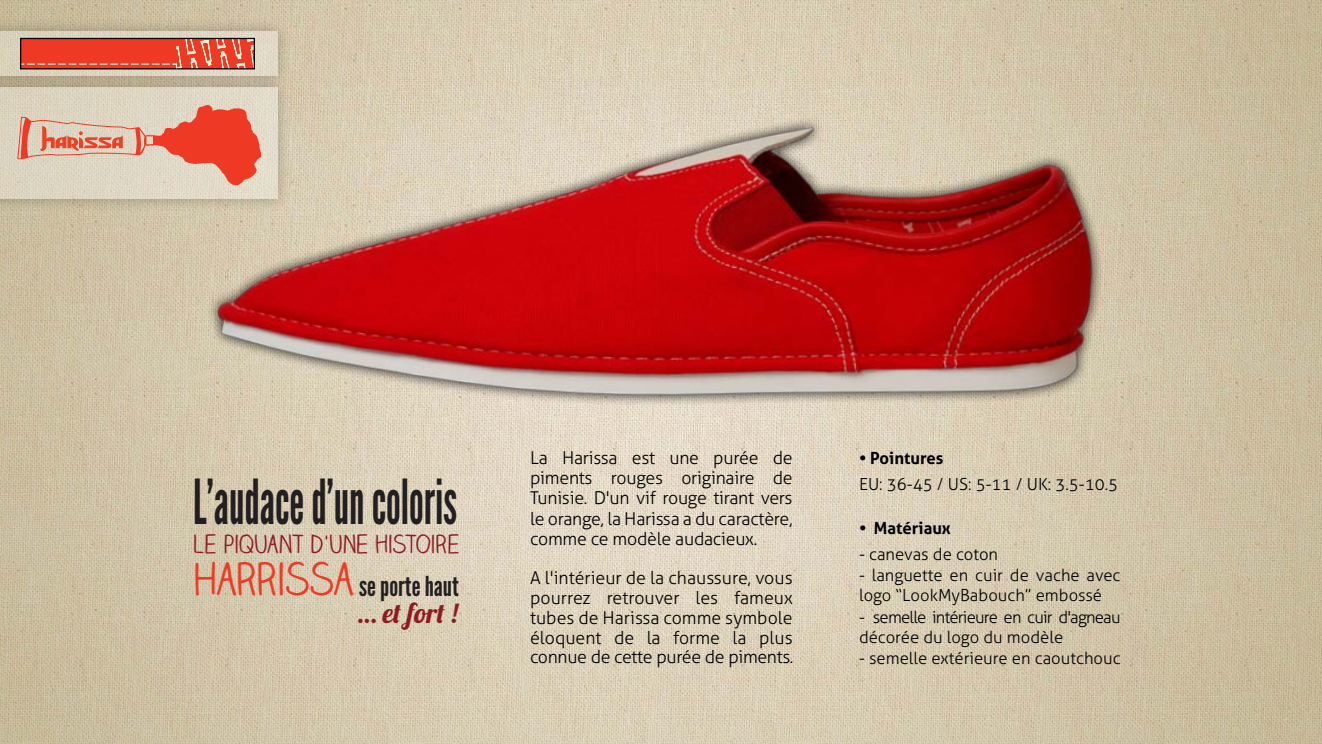
<style>
.page{position:relative;width:1322px;height:744px;background:#fff}
.page>*{position:absolute;margin:0;border:0;box-sizing:border-box;transform-origin:0 0}
.t1{font:61.88px "League Gothic";color:#231f20;scale:.74 1}
.t2{font:44.62px "Claire Hand";color:#ee3a25}
.t3{font:27.62px "Lobster 1.4";color:#8d1b24}
.t4{font:27.38px "League Gothic";color:#231f20}
.t5{font:24.88px "Claire Hand";color:#8e1b24}
.t6{font:300 17.75px/20.2px "Aller";letter-spacing:-.015em;color:#000;text-align:justify}
.t7{font:300 16.62px/20px "Aller";color:#000}
.t8{font:300 16.62px/20px "Aller";letter-spacing:-.05em;color:#000}
.t9{font:700 16.62px "Aller";color:#000}
</style>
<div class="page">
<img style="left:0;top:0;width:1322px;height:744px">
<img style="left:0;top:199px;width:148px;height:19px">
<div style="left:0;top:87px;width:278px;height:112px;background:#ddd4c1"></div>
<img style="left:0;top:13px;width:297px;height:82px">
<div style="left:0;top:32px;width:278px;height:44px;background:linear-gradient(to right,#d9d0ba,#e2d8c8)"></div>
<svg style="left:17px;top:105px;width:131px;height:80px"></svg>
<svg style="left:22px;top:39px;width:231px;height:29px"></svg>
<div style="left:176px;top:38px;width:79px;height:31px;border:1px solid #000"></div>
<hr style="left:99px;top:38px;width:77px;height:1px;background:#000">
<hr style="left:99px;top:68px;width:77px;height:1px;background:#000">
<div style="left:20px;top:38px;width:79px;height:31px;border:1px solid #000"></div>
<img style="left:148px;top:60px;width:992px;height:406px">
<h1 class="t1" style="left:193px;top:466px;width:358px">L'audace d'un coloris</h1>
<h3 class="t5" style="left:193px;top:528px;width:268px">LE PIQUANT D'UNE HISTOIRE</h3>
<h2 class="t2" style="left:193px;top:550px;width:161px">HARRISSA</h2>
<h3 class="t3" style="left:357px;top:595px;width:102px">… et fort !</h3>
<h3 class="t4" style="left:359px;top:570px;width:102px">se porte haut</h3>
<p class="t6" style="left:530px;top:447px;width:264px">La Harissa est une purée de piments rouges originaire de Tunisie. D'un vif rouge tirant vers le orange, la Harissa a du caractère, comme ce modèle audacieux.</p>
<p class="t6" style="left:530px;top:568px;width:265px;line-height:19.9px">A l'intérieur de la chaussure, vous pourrez retrouver les fameux tubes de Harissa comme symbole éloquent de la forme la plus connue de cette purée de piments.</p>
<p class="t9" style="left:859px;top:448px;width:86px">• Pointures</p>
<p class="t7" style="left:859px;top:474px;width:261px">EU: 36-45 / US: 5-11 / UK: 3.5-10.5</p>
<p class="t9" style="left:859px;top:517px;width:93px">• Matériaux</p>
<p class="t7" style="left:859px;top:544px;width:141px">- canevas de coton</p>
<p class="t7" style="left:859px;top:565px;width:263px">- languette en cuir de vache avec logo “LookMyBabouch” embossé</p>
<p class="t8" style="left:859px;top:607px;width:263px">- semelle intérieure en cuir d'agneau décorée du logo du modèle</p>
<p class="t7" style="left:859px;top:648px;width:263px">- semelle extérieure en caoutchouc</p>
</div>
